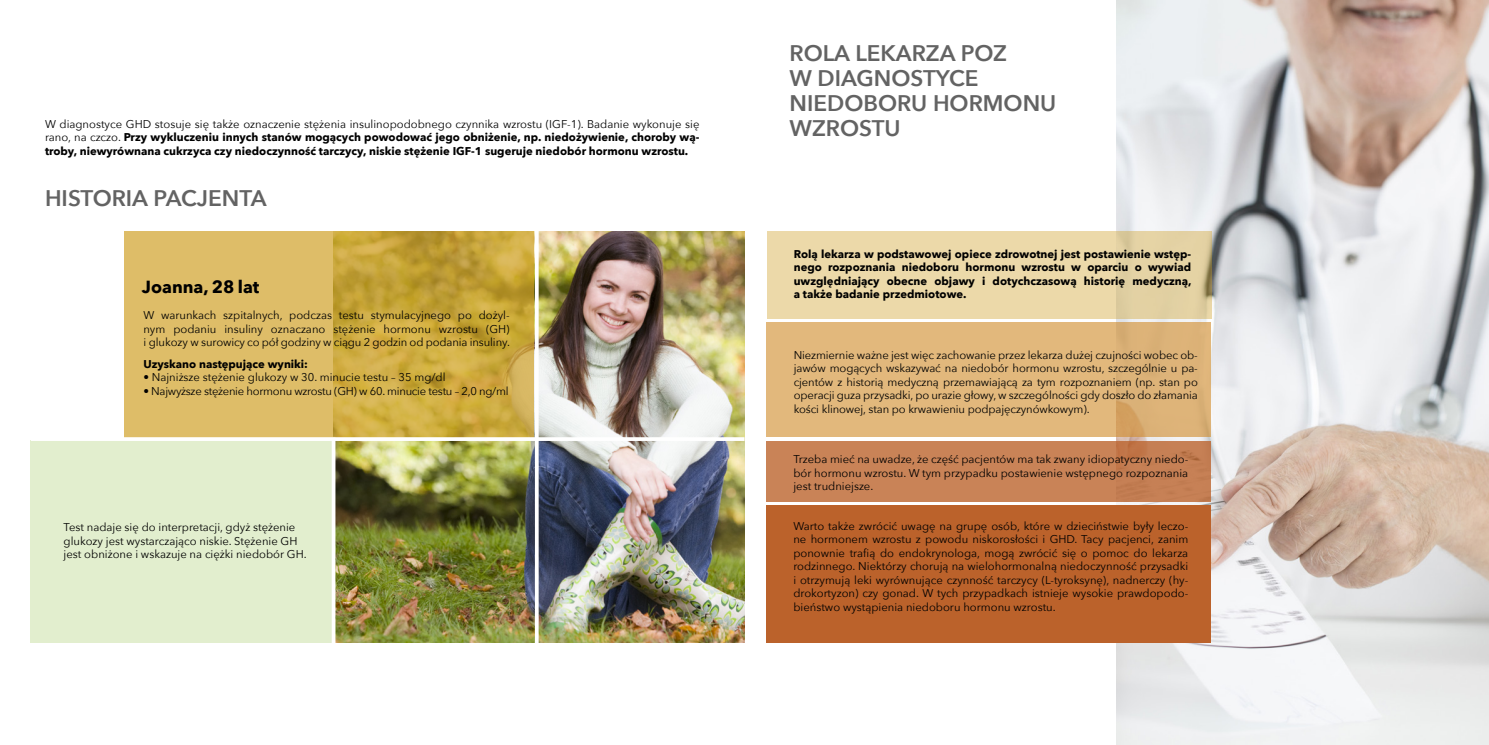
<style>
.page{position:relative;width:1489px;height:745px;background:#fff}
.page>*{position:absolute;margin:0;border:0;box-sizing:border-box;transform-origin:0 0}
.t1{font:600 22.5px/25px "Avenir Next";color:#636363}
.t2{font:700 17.5px "Avenir Next";color:#000}
.t3{font:11.25px/13.5px "Avenir Next";color:#000;text-align:justify}
.t4{font:700 11.25px/13.5px "Avenir Next";color:#000;text-align:justify}
.t5{font:11.25px "Avenir Next";letter-spacing:-.025em;color:#000}
.s1{font-weight:400}
</style>
<div class="page">
<div style="left:31px;top:440px;width:353px;height:202px;background:#e2eece"></div>
<img style="left:335px;top:231px;width:409px;height:411px">
<hr style="left:535px;top:223px;width:3px;height:421px;background:#fff">
<hr style="left:332px;top:436px;width:3px;height:208px;background:#fff">
<svg style="left:125px;top:231px;width:409px;height:206px;background:#d4b253"></svg>
<hr style="left:31px;top:437px;width:713px;height:3px;background:#fff">
<img style="left:1116px;top:0;width:372px;height:744px">
<div style="left:767px;top:231px;width:444px;height:87px;background:#ecd9a9"></div>
<div style="left:766px;top:322px;width:444px;height:115px;background:#e2b87c"></div>
<div style="left:766px;top:505px;width:444px;height:137px;background:#bb622b"></div>
<div style="left:766px;top:440px;width:444px;height:61px;background:#c98357"></div>
<p class="t4" style="left:45px;top:117px;width:656px"><span class="s1">W diagnostyce GHD stosuje się także oznaczenie stężenia insulinopodobnego czynnika wzrostu (IGF-1). Badanie wykonuje się rano, na czczo.</span> Przy wykluczeniu innych stanów mogących powodować jego obniżenie, np. niedożywienie, choroby wą&shy;troby, niewyrównana cukrzyca czy niedoczynność tarczycy, niskie stężenie IGF-1 sugeruje niedobór hormonu wzrostu.</p>
<p class="t1" style="left:45px;top:185px;width:223px">HISTORIA PACJENTA</p>
<p class="t2" style="left:142px;top:272px;width:119px">Joanna, 28 lat</p>
<p class="t3" style="left:143px;top:308px;width:368px">W warunkach szpitalnych, podczas testu stymulacyjnego po dożyl&shy;nym podaniu insuliny oznaczano stężenie hormonu wzrostu (GH) i glukozy w surowicy co pół godziny w ciągu 2 godzin od podania insuliny.</p>
<p class="t4" style="left:143px;top:356px;width:166px">Uzyskano następujące wyniki:</p>
<p class="t3" style="left:143px;top:370px;width:304px">• Najniższe stężenie glukozy w 30. minucie testu – 35 mg/dl</p>
<p class="t5" style="left:143px;top:381px;width:367px">• Najwyższe stężenie hormonu wzrostu (GH) w 60. minucie testu – 2,0 ng/ml</p>
<p class="t3" style="left:64px;top:519px;width:244px;text-align:left">Test nadaje się do interpretacji, gdyż stężenie glukozy jest wystarczająco niskie. Stężenie GH jest obniżone i wskazuje na ciężki niedobór GH.</p>
<p class="t1" style="left:789px;top:40px;width:268px">ROLA LEKARZA POZ<br>W DIAGNOSTYCE<br>NIEDOBORU HORMONU<br>WZROSTU</p>
<p class="t4" style="left:793px;top:246px;width:399px">Rolą lekarza w podstawowej opiece zdrowotnej jest postawienie wstęp&shy;nego rozpoznania niedoboru hormonu wzrostu w oparciu o wywiad uwzględniający obecne objawy i dotychczasową historię medyczną, a także badanie przedmiotowe.</p>
<p class="t3" style="left:793px;top:347px;width:405px">Niezmiernie ważne jest więc zachowanie przez lekarza dużej czujności wobec ob&shy;jawów mogących wskazywać na niedobór hormonu wzrostu, szczególnie u pa&shy;cjentów z historią medyczną przemawiającą za tym rozpoznaniem (np. stan po operacji guza przysadki, po urazie głowy, w szczególności gdy doszło do złamania kości klinowej, stan po krwawieniu podpajęczynówkowym).</p>
<p class="t3" style="left:793px;top:452px;width:396px">Trzeba mieć na uwadze, że część pacjentów ma tak zwany idiopatyczny niedo&shy;bór hormonu wzrostu. W tym przypadku postawienie wstępnego rozpoznania jest trudniejsze.</p>
<p class="t3" style="left:793px;top:518px;width:396px">Warto także zwrócić uwagę na grupę osób, które w dzieciństwie były leczo&shy;ne hormonem wzrostu z powodu niskorosłości i GHD. Tacy pacjenci, zanim ponownie trafią do endokrynologa, mogą zwrócić się o pomoc do lekarza rodzinnego. Niektórzy chorują na wielohormonalną niedoczynność przysadki i otrzymują leki wyrównujące czynność tarczycy (L-tyroksynę), nadnerczy (hy&shy;drokortyzon) czy gonad. W tych przypadkach istnieje wysokie prawdopodo&shy;bieństwo wystąpienia niedoboru hormonu wzrostu.</p>
</div>
